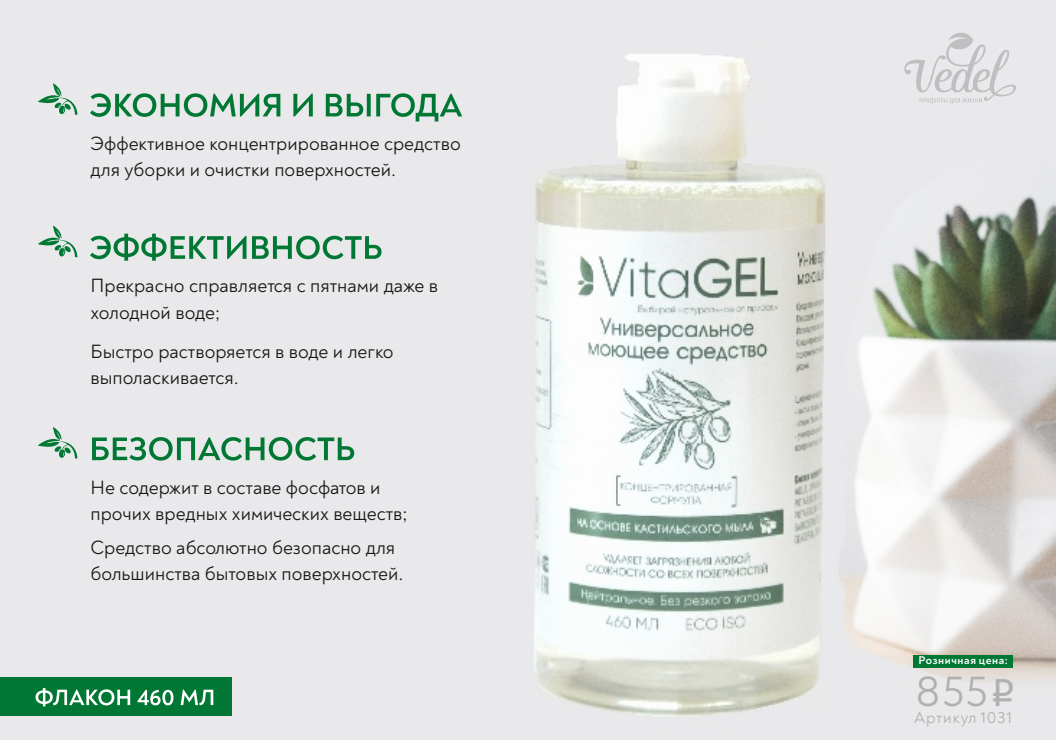
<style>
.page{position:relative;width:1056px;height:740px;background:#fff}
.page>*{position:absolute;margin:0;border:0;box-sizing:border-box;transform-origin:0 0}
.t1{font:44.4px "Noah";color:#afb0b0}
.t2{font:19.6px/26px "Noah";color:#151616}
.t3{font:16.4px "Noah";letter-spacing:.05em;color:#afb0b0}
.t4{font:700 11.2px "Noah";letter-spacing:.05em;color:#fff}
.s1{font-family:"ALS Rubl";font-size:38.4px}
</style>
<div class="page">
<img style="left:0;top:0;width:1056px;height:739px">
<svg style="left:904px;top:30px;width:114px;height:73px;background:#dfdfe1"></svg>
<div style="left:914px;top:654px;width:99px;height:13px;background:#007834"></div>
<svg style="left:38px;top:83px;width:39px;height:32px"></svg>
<svg style="left:90px;top:93px;width:372px;height:28px;background:#9dc4af"></svg>
<svg style="left:38px;top:225px;width:39px;height:32px"></svg>
<svg style="left:90px;top:233px;width:292px;height:27px;background:#97c1ab"></svg>
<svg style="left:38px;top:426px;width:39px;height:32px"></svg>
<svg style="left:92px;top:437px;width:262px;height:23px;background:#8ebca3"></svg>
<div style="left:0;top:676px;width:231px;height:39px;background:#007834"></div>
<svg style="left:36px;top:688px;width:177px;height:18px"></svg>
<p class="t2" style="left:90px;top:131px;width:372px">Эффективное концентрированное средство для уборки и очистки поверхностей.</p>
<p class="t2" style="left:90px;top:273px;width:349px">Прекрасно справляется с пятнами даже в холодной воде;</p>
<p class="t2" style="left:90px;top:338px;width:305px">Быстро растворяется в воде и легко выполаскивается.</p>
<p class="t2" style="left:90px;top:474px;width:318px">Не содержит в составе фосфатов и прочих вредных химических веществ;</p>
<p class="t2" style="left:90px;top:534px;width:314px">Средство абсолютно безопасно для большинства бытовых поверхностей.</p>
<p class="t4" style="left:919px;top:653px;width:91px">Розничная цена:</p>
<h1 class="t1" style="left:916px;top:663px;width:102px">855<span class="s1">i</span></h1>
<p class="t3" style="left:914px;top:707px;width:100px">Артикул 1031</p>
</div>
